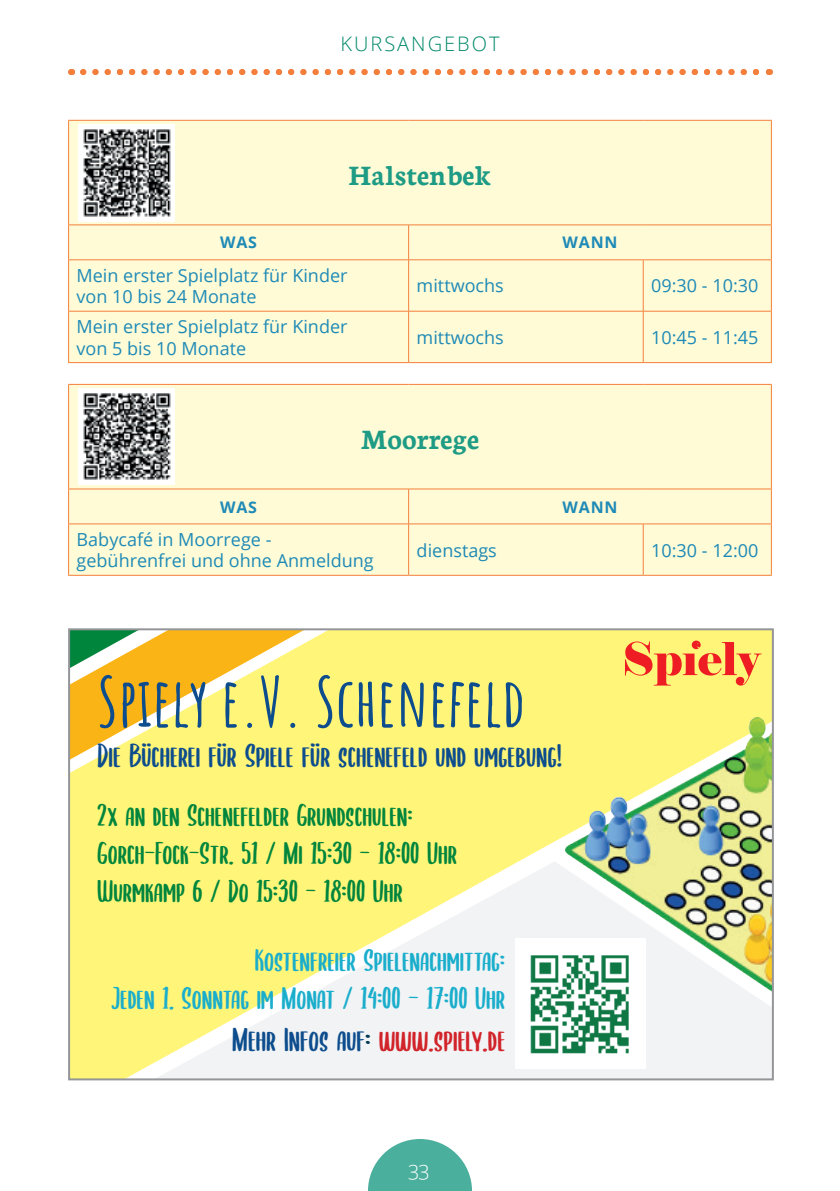
<style>
.page{position:relative;width:840px;height:1191px;background:#fff}
.page>*{position:absolute;margin:0;border:0;box-sizing:border-box;transform-origin:0 0}
.t1{font:700 67.4px "Amatic SC";color:#0d4d8d}
.t2{font:33.8px "SUBSCRIBER";color:#0d4d8d}
.t3{font:33.8px "SUBSCRIBER";color:#d1232a}
.t4{font:31.8px/38px "SUBSCRIBER";color:#00853d}
.t5{font:31.8px/38px "SUBSCRIBER";color:#1aaecc;text-align:right}
.t6{font:700 30px "Neuton";color:#1e9b85}
.t7{font:300 20px "Open Sans";letter-spacing:.1em;color:#008869}
.t8{font:300 20px "Open Sans";color:#fff}
.t9{font:18px/21.6px "Open Sans";color:#1e8ab7}
.t10{font:700 16px "Open Sans";color:#1e8ab7}
.s1{color:#0d4d8d}
.s2{color:#003953}
</style>
<div class="page">
<svg style="left:368px;top:1139px;width:103px;height:52px"></svg>
<svg style="left:83px;top:69px;width:676px;height:6px"></svg>
<svg style="left:71px;top:631px;width:699px;height:446px;fill:#fff578"></svg>
<svg style="left:71px;top:631px;width:234px;height:129px;background:#f3d761"></svg>
<svg style="left:624px;top:640px;width:137px;height:45px;background:#f9ae5c"></svg>
<img style="left:565px;top:717px;width:205px;height:274px">
<img style="left:515px;top:938px;width:130px;height:130px">
<div style="left:68px;top:628px;width:705px;height:452px;border:2px solid #939598"></div>
<div style="left:69px;top:121px;width:701px;height:241px;background:#fffbd6"></div>
<hr style="left:408px;top:225px;width:1px;height:34px;background:#f47f3d">
<hr style="left:408px;top:260px;width:1px;height:51px;background:#f47f3d">
<hr style="left:642px;top:260px;width:1px;height:51px;background:#f47f3d">
<hr style="left:69px;top:311px;width:339px;height:1px;background:#f47f3d">
<hr style="left:408px;top:311px;width:235px;height:1px;background:#f47f3d">
<hr style="left:408px;top:311px;width:1px;height:51px;background:#f47f3d">
<hr style="left:643px;top:311px;width:127px;height:1px;background:#f47f3d">
<hr style="left:642px;top:311px;width:1px;height:51px;background:#f47f3d">
<hr style="left:68px;top:260px;width:1px;height:51px;background:#f47f3d">
<hr style="left:770px;top:260px;width:1px;height:51px;background:#f47f3d">
<hr style="left:68px;top:311px;width:1px;height:51px;background:#f47f3d">
<hr style="left:770px;top:311px;width:1px;height:51px;background:#f47f3d">
<hr style="left:68px;top:362px;width:340px;height:1px;background:#f47f3d">
<hr style="left:408px;top:362px;width:235px;height:1px;background:#f47f3d">
<hr style="left:643px;top:362px;width:128px;height:1px;background:#f47f3d">
<hr style="left:68px;top:120px;width:340px;height:1px;background:#f47f3d">
<hr style="left:68px;top:121px;width:1px;height:104px;background:#f47f3d">
<hr style="left:408px;top:120px;width:235px;height:1px;background:#f47f3d">
<hr style="left:643px;top:120px;width:128px;height:1px;background:#f47f3d">
<hr style="left:770px;top:121px;width:1px;height:104px;background:#f47f3d">
<hr style="left:68px;top:224px;width:340px;height:1px;background:#f47f3d">
<hr style="left:68px;top:225px;width:1px;height:34px;background:#f47f3d">
<hr style="left:408px;top:224px;width:235px;height:1px;background:#f47f3d">
<hr style="left:643px;top:224px;width:128px;height:1px;background:#f47f3d">
<hr style="left:770px;top:225px;width:1px;height:34px;background:#f47f3d">
<hr style="left:68px;top:259px;width:340px;height:1px;background:#f47f3d">
<hr style="left:408px;top:259px;width:235px;height:1px;background:#f47f3d">
<hr style="left:643px;top:259px;width:128px;height:1px;background:#f47f3d">
<div style="left:69px;top:385px;width:701px;height:190px;background:#fffbd6"></div>
<hr style="left:408px;top:489px;width:1px;height:34px;background:#f47f3d">
<hr style="left:408px;top:524px;width:1px;height:51px;background:#f47f3d">
<hr style="left:642px;top:524px;width:1px;height:51px;background:#f47f3d">
<hr style="left:68px;top:524px;width:1px;height:51px;background:#f47f3d">
<hr style="left:770px;top:524px;width:1px;height:51px;background:#f47f3d">
<hr style="left:68px;top:575px;width:340px;height:1px;background:#f47f3d">
<hr style="left:408px;top:575px;width:235px;height:1px;background:#f47f3d">
<hr style="left:643px;top:575px;width:128px;height:1px;background:#f47f3d">
<hr style="left:68px;top:384px;width:340px;height:1px;background:#f47f3d">
<hr style="left:68px;top:385px;width:1px;height:104px;background:#f47f3d">
<hr style="left:408px;top:384px;width:235px;height:1px;background:#f47f3d">
<hr style="left:643px;top:384px;width:128px;height:1px;background:#f47f3d">
<hr style="left:770px;top:385px;width:1px;height:104px;background:#f47f3d">
<hr style="left:68px;top:488px;width:340px;height:1px;background:#f47f3d">
<hr style="left:68px;top:489px;width:1px;height:34px;background:#f47f3d">
<hr style="left:408px;top:488px;width:235px;height:1px;background:#f47f3d">
<hr style="left:643px;top:488px;width:128px;height:1px;background:#f47f3d">
<hr style="left:770px;top:489px;width:1px;height:34px;background:#f47f3d">
<hr style="left:68px;top:523px;width:340px;height:1px;background:#f47f3d">
<hr style="left:408px;top:523px;width:235px;height:1px;background:#f47f3d">
<hr style="left:643px;top:523px;width:128px;height:1px;background:#f47f3d">
<img style="left:78px;top:125px;width:97px;height:96px">
<img style="left:78px;top:388px;width:97px;height:96px">
<p class="t7" style="left:340px;top:30px;width:160px">KURSANGEBOT</p>
<h3 class="t6" style="left:348px;top:159px;width:145px">Halstenbek</h3>
<p class="t10" style="left:220px;top:231px;width:14px">WAS</p>
<p class="t10" style="left:562px;top:231px;width:15px">WANN</p>
<p class="t9" style="left:77px;top:264px;width:272px">Mein erster Spielplatz für Kinder von 10 bis 24 Monate</p>
<p class="t9" style="left:416px;top:274px;width:89px">mittwochs</p>
<p class="t9" style="left:651px;top:274px;width:109px">09:30 - 10:30</p>
<p class="t9" style="left:77px;top:315px;width:272px">Mein erster Spielplatz für Kinder von 5 bis 10 Monate</p>
<p class="t9" style="left:416px;top:326px;width:89px">mittwochs</p>
<p class="t9" style="left:651px;top:326px;width:109px">10:45 - 11:45</p>
<h3 class="t6" style="left:360px;top:423px;width:120px">Moorrege</h3>
<p class="t10" style="left:220px;top:495px;width:14px">WAS</p>
<p class="t10" style="left:562px;top:495px;width:15px">WANN</p>
<p class="t9" style="left:77px;top:528px;width:298px">Babycafé in Moorrege - gebührenfrei und ohne Anmeldung</p>
<p class="t9" style="left:416px;top:538px;width:82px">dienstags</p>
<p class="t9" style="left:651px;top:538px;width:109px">10:30 - 12:00</p>
<h1 class="t1" style="left:97px;top:650px;width:429px">Spiely e.V. Schenefeld</h1>
<h2 class="t2" style="left:97px;top:733px;width:466px">Die Bücherei für Spiele für schenefeld und umgebung!</h2>
<h3 class="t4" style="left:97px;top:794px;width:361px">2x an den Schenefelder Grundschulen:<br>Gorch-Fock-Str. 51 / Mi 15:30 - 18:00 Uhr<br>Wurmkamp 6 / Do 15:30 - 18:00 Uhr</h3>
<h3 class="t5" style="left:111px;top:938px;width:395px">Kostenfreier Spielenachmittag:<br>Jeden 1. Sonntag im Monat / 14:00 - 17:00 Uhr</h3>
<h2 class="t3" style="left:232px;top:1017px;width:274px"><span class="s1">Mehr Infos auf</span><span class="s2">:</span> www.spiely.de</h2>
<p class="t8" style="left:408px;top:1155px;width:22px">33</p>
</div>
